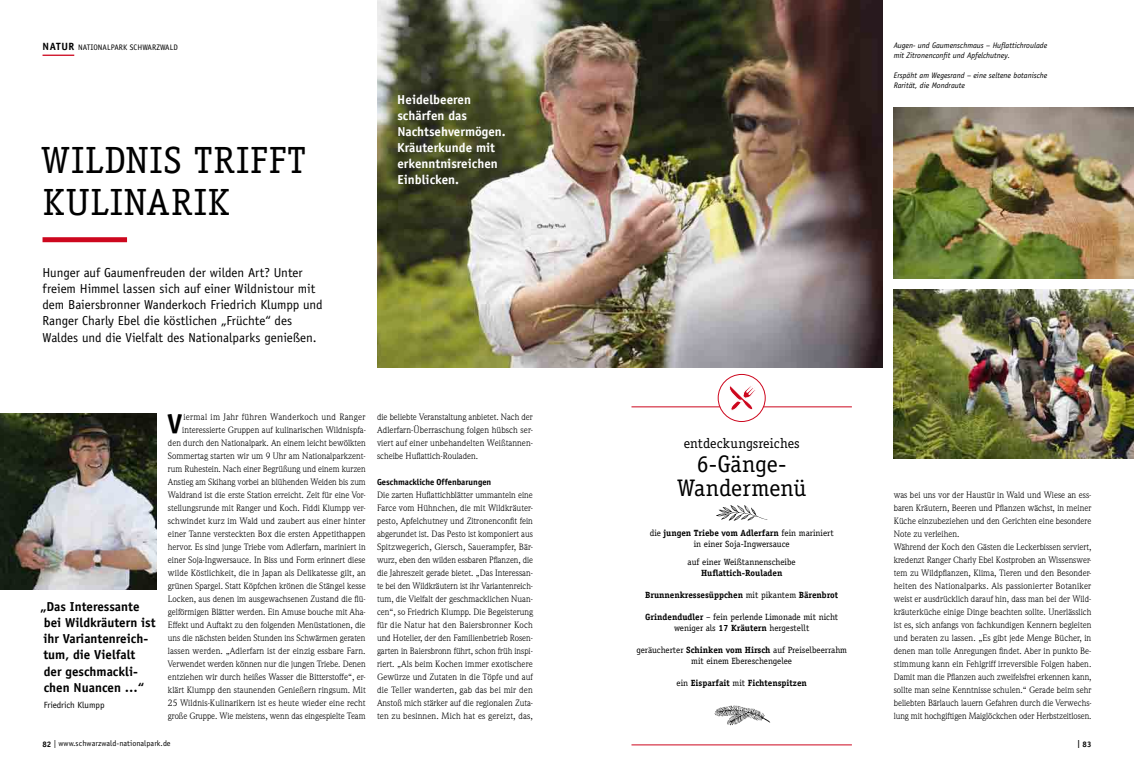
<style>
.page{position:relative;width:1134px;height:766px;background:#fff}
.page>*{position:absolute;margin:0;border:0;box-sizing:border-box;transform-origin:0 0}
.t1{font:38px/42px "Officina Serif Std";letter-spacing:.035em;color:#000}
.t2{font:700 28.1px "Officina Sans";color:#000}
.t3{font:24px/24px "Officina Serif Std";letter-spacing:-.01em;color:#000;text-align:center}
.t4{font:14px "Officina Serif Std";letter-spacing:.005em;color:#000}
.t5{font:13px/16px "Officina Sans Std";letter-spacing:-.005em;color:#000}
.t6{font:700 13px/16px "Officina Sans Std";color:#000}
.t7{font:700 13px/16px "Officina Sans Std";color:#fff}
.t8{font:9px/13px "Weidemann Std";color:#000;text-align:justify}
.t9{font:9px/11px "Officina Serif";color:#000;text-align:center}
.t10{font:700 9px "Officina Serif";color:#000}
.t11{font:700 9px "Officina Sans";color:#000}
.t12{font:9px "Officina Sans Std";color:#000}
.t13{font:italic 8px/10px "Officina Sans Std";color:#000}
.t14{font:8px "Officina Sans Std";letter-spacing:.01em;color:#000}
.t15{font:700 8px "Officina Sans Std";color:#000}
.s1{font-weight:700;font-size:10.5px}
.s2{font-weight:700}
.s3{font-weight:400}
</style>
<div class="page">
<img style="left:0;top:413px;width:157px;height:176px">
<img style="left:894px;top:108px;width:240px;height:170px">
<img style="left:894px;top:290px;width:240px;height:169px">
<img style="left:377px;top:0;width:505px;height:368px">
<hr style="left:631px;top:406px;width:221px;height:1px;background:#cd071e">
<div style="left:718px;top:374px;width:47px;height:47px;background:#fff;border-radius:50%"></div>
<div style="left:718px;top:374px;width:47px;height:47px;border:1px solid #cd071e;border-radius:50%"></div>
<svg style="left:729px;top:386px;width:27px;height:24px"></svg>
<div style="left:43px;top:237px;width:84px;height:5px;background:#cd071e"></div>
<hr style="left:631px;top:744px;width:221px;height:1px;background:#cd071e">
<svg style="left:716px;top:505px;width:51px;height:15px"></svg>
<svg style="left:714px;top:705px;width:56px;height:20px"></svg>
<hr style="left:43px;top:55px;width:31px;height:1px;background:#cd071e">
<p class="t14" style="left:43px;top:43px;width:78px"><span class="s1">Natur</span> Nationalpark</p>
<p class="t14" style="left:130px;top:43px;width:10px">Schwar</p>
<p class="t14" style="left:156px;top:43px;width:23px">zwald</p>
<h1 class="t1" style="left:41px;top:139px;width:266px">Wildnis trifft<br>Kulinarik</h1>
<p class="t5" style="left:43px;top:265px;width:282px">Hunger auf Gaumenfreuden der wilden Art? Unter freiem Himmel lassen sich auf einer Wildnistour mit dem Baiersbronner Wanderkoch Friedrich Klumpp und Ranger Charly Ebel die köstlichen „Früchte“ des Waldes und die Vielfalt des Nationalparks genießen.</p>
<h3 class="t7" style="left:397px;top:91px;width:110px">Heidelbeeren schärfen das<br>Nachtsehvermögen.<br>Kräuterkunde mit erkenntnisreichen<br>Einblicken.</h3>
<h3 class="t6" style="left:40px;top:598px;width:117px">„Das Interessante bei Wildkräutern ist ihr Variantenreich&shy;tum, die Vielfalt<br>der geschmackli&shy;chen Nuancen …“</h3>
<p class="t12" style="left:44px;top:699px;width:62px">Friedrich Klumpp</p>
<p class="t8" style="left:168px;top:410px;width:199px;text-align:right">iermal im Jahr führen Wanderkoch und Ranger interessierte Gruppen auf kulinarischen Wildnispfa&shy;den durch den Nationalpark. An einem leicht bewölkten Sommertag starten wir um 9 Uhr am Nationalparkzent&shy;rum Ruhestein. Nach einer Begrüßung und einem kurzen Anstieg am Skihang vorbei an blühenden Weiden bis zum Waldrand ist die erste Station erreicht. Zeit für eine Vor&shy;stellungsrunde mit Ranger und Koch. Fiddi Klumpp ver&shy;schwindet kurz im Wald und zaubert aus einer hinter einer Tanne versteckten Box die ersten Appetithappen hervor. Es sind junge Triebe vom Adlerfarn, mariniert in einer Soja-Ingwersauce. In Biss und Form erinnert diese wilde Köstlichkeit, die in Japan als Delikatesse gilt, an grünen Spargel. Statt Köpfchen krönen die Stängel kesse Locken, aus denen im ausgewachsenen Zustand die flü&shy;gelförmigen Blätter werden. Ein Amuse bouche mit Aha-Effekt und Auftakt zu den folgenden Menüstationen, die uns die nächsten beiden Stunden ins Schwärmen geraten lassen werden. „Adlerfarn ist der einzig essbare Farn.<br>Verwendet werden können nur die jungen Triebe. Denen entziehen wir durch heißes Wasser die Bitterstoffe“, er&shy;klärt Klumpp den staunenden Genießern ringsum. Mit 25 Wildnis-Kulinarikern ist es heute wieder eine recht große Gruppe. Wie meistens, wenn das eingespielte Team</p>
<h2 class="t2" style="left:168px;top:406px;width:16px">V</h2>
<p class="t8" style="left:377px;top:410px;width:157px">die beliebte Veranstaltung anbietet. Nach der Adlerfarn-Überraschung folgen hübsch ser&shy;viert auf einer unbehandelten Weißtannen&shy;scheibe Huflattich-Rouladen.</p>
<p class="t11" style="left:377px;top:476px;width:116px">Geschmackliche Offenbarungen</p>
<p class="t8" style="left:377px;top:488px;width:158px">Die zarten Huflattichblätter ummanteln eine Farce vom Hühnchen, die mit Wildkräuter&shy;pesto, Apfelchutney und Zitronenconfit fein abgerundet ist. Das Pesto ist komponiert aus Spitzwegerich, Giersch, Sauerampfer, Bär&shy;wurz, eben den wilden essbaren Pflanzen, die die Jahreszeit gerade bietet. „Das Interessan&shy;te bei den Wildkräutern ist ihr Variantenreich&shy;tum, die Vielfalt der geschmacklichen Nuan&shy;cen“, so Friedrich Klumpp. Die Begeisterung für die Natur hat den Baiersbronner Koch und Hotelier, der den Familienbetrieb Rosen&shy;garten in Baiersbronn führt, schon früh inspi&shy;riert. „Als beim Kochen immer exotischere Gewürze und Zutaten in die Töpfe und auf die Teller wanderten, gab das bei mir den Anstoß mich stärker auf die regionalen Zuta&shy;ten zu besinnen. Mich hat es gereizt, das,</p>
<p class="t13" style="left:894px;top:41px;width:155px">Augen- und Gaumenschmaus – Huflattichroulade mit Zitronenconfit und Apfelchutney.</p>
<p class="t13" style="left:894px;top:71px;width:155px">Erspäht am Wegesrand – eine seltene botanische<br>Rarität, die Mondraute</p>
<h3 class="t4" style="left:684px;top:435px;width:118px">entdeckungsreiches</h3>
<h3 class="t3" style="left:677px;top:452px;width:131px">6-Gänge-<br>Wandermenü</h3>
<p class="t9" style="left:650px;top:527px;width:186px">die <span class="s2">jungen Triebe vom Adlerfarn</span> fein mariniert in einer Soja-Ingwersauce</p>
<p class="t9" style="left:688px;top:556px;width:110px">auf einer Weißtannenscheibe</p>
<p class="t10" style="left:701px;top:567px;width:83px">Huflattich-Rouladen</p>
<p class="t10" style="left:645px;top:589px;width:195px">Brunnenkressesüppchen <span class="s3">mit pikantem</span> Bärenbrot</p>
<p class="t9" style="left:645px;top:611px;width:195px"><span class="s2">Grindendudler</span> – fein perlende Limonade mit nicht weniger als <span class="s2">17 Kräutern</span> hergestellt</p>
<p class="t9" style="left:636px;top:644px;width:212px">geräucherter <span class="s2">Schinken vom Hirsch</span> auf Preiselbeerrahm mit einem Ebereschengelee</p>
<p class="t10" style="left:676px;top:677px;width:132px"><span class="s3">ein</span> Eisparfait <span class="s3">mit</span> Fichtenspitzen</p>
<p class="t8" style="left:894px;top:488px;width:199px;text-align:left">was bei uns vor der Haustür in Wald und Wiese an ess&shy;baren Kräutern, Beeren und Pflanzen wächst, in meiner Küche einzubeziehen und den Gerichten eine besondere Note zu verleihen.<br>Während der Koch den Gästen die Leckerbissen serviert, kredenzt Ranger Charly Ebel Kostproben an Wissenswer&shy;tem zu Wildpflanzen, Klima, Tieren und den Besonder&shy;heiten des Nationalparks. Als passionierter Botaniker weist er ausdrücklich darauf hin, dass man bei der Wild&shy;kräuterküche einige Dinge beachten sollte. Unerlässlich ist es, sich anfangs von fachkundigen Kennern begleiten und beraten zu lassen. „Es gibt jede Menge Bücher, in denen man tolle Anregungen findet. Aber in punkto Be&shy;stimmung kann ein Fehlgriff irreversible Folgen haben.<br>Damit man die Pflanzen auch zweifelsfrei erkennen kann, sollte man seine Kenntnisse schulen.“ Gerade beim sehr beliebten Bärlauch lauern Gefahren durch die Verwechs&shy;lung mit hochgiftigen Maiglöckchen oder Herbstzeitlosen.</p>
<p class="t14" style="left:43px;top:738px;width:130px"><span class="s2">82</span> | www.schwarzwald-nationalpark.de</p>
<p class="t15" style="left:1077px;top:738px;width:16px">| 83</p>
</div>
